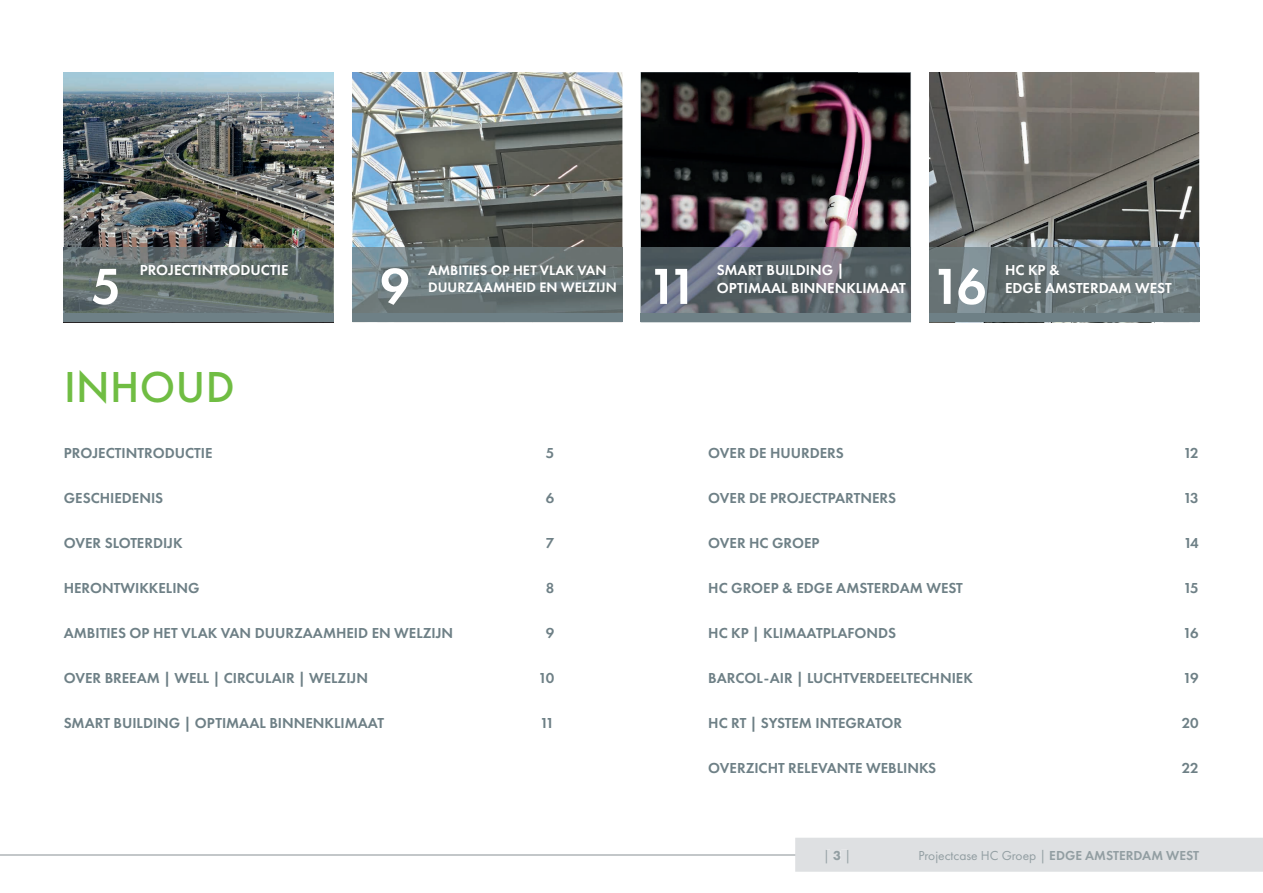
<style>
.page{position:relative;width:1263px;height:893px;background:#fff}
.page>*{position:absolute;margin:0;border:0;box-sizing:border-box;transform-origin:0 0}
.t1{font:600 52.5px "Futura PT";color:#fff}
.t2{font:500 45px "Futura PT";letter-spacing:.01em;color:#70bd43}
.t3{font:600 15px "Futura PT";color:#6e8086}
.t4{font:600 15px/18px "Futura PT";color:#fff}
.t5{font:600 14.25px/17.1px "Futura PT";color:#fff}
.t6{font:13.5px "Futura PT";color:#929ea2}
.t7{font:13.5px "Futura PT";color:#fff}
.s1{font-weight:800}
.s2{font-weight:600}
</style>
<div class="page">
<hr style="left:0;top:855px;width:795px;height:1px;background:#c3c7c9">
<div style="left:795px;top:838px;width:468px;height:34px;background:#dee0e2"></div>
<hr style="left:826px;top:850px;width:4px;height:13px;background:#dee0e2">
<div style="left:833px;top:851px;width:7px;height:9px;background:#dee0e2"></div>
<div style="left:841px;top:850px;width:7px;height:13px;background:#dee0e2"></div>
<img style="left:352px;top:72px;width:270px;height:176px">
<img style="left:352px;top:248px;width:270px;height:66px">
<div style="left:352px;top:314px;width:270px;height:8px;background:#6e8086"></div>
<img style="left:641px;top:72px;width:270px;height:176px">
<img style="left:642px;top:248px;width:269px;height:66px">
<hr style="left:911px;top:248px;width:1px;height:66px;background:#758187">
<hr style="left:641px;top:248px;width:1px;height:66px;background:#758187">
<div style="left:641px;top:314px;width:270px;height:8px;background:#6e8086"></div>
<img style="left:64px;top:72px;width:270px;height:97px">
<img style="left:64px;top:169px;width:135px;height:79px">
<img style="left:199px;top:169px;width:135px;height:79px">
<img style="left:64px;top:248px;width:270px;height:66px">
<img style="left:929px;top:72px;width:225px;height:176px">
<img style="left:1154px;top:72px;width:45px;height:176px">
<img style="left:929px;top:248px;width:270px;height:66px">
<div style="left:929px;top:314px;width:270px;height:8px;background:#6e8086"></div>
<div style="left:64px;top:314px;width:270px;height:8px;background:#6e8086"></div>
<h1 class="t1" style="left:380px;top:253px;width:31px">9</h1>
<p class="t5" style="left:428px;top:261px;width:190px">AMBITIES OP HET VLAK VAN<br>DUURZAAMHEID EN WELZIJN</p>
<h1 class="t1" style="left:648px;top:253px;width:51px">11</h1>
<p class="t4" style="left:717px;top:261px;width:191px">SMART BUILDING |<br>OPTIMAAL BINNENKLIMAAT</p>
<h1 class="t1" style="left:91px;top:253px;width:31px">5</h1>
<p class="t4" style="left:140px;top:261px;width:150px">PROJECTINTRODUCTIE</p>
<h1 class="t1" style="left:932px;top:253px;width:56px">16</h1>
<p class="t4" style="left:1005px;top:261px;width:168px">HC KP &amp;<br>EDGE AMSTERDAM WEST</p>
<h2 class="t2" style="left:64px;top:359px;width:172px">INHOUD</h2>
<p class="t3" style="left:64px;top:444px;width:150px">PROJECTINTRODUCTIE</p>
<p class="t3" style="left:546px;top:444px;width:10px">5</p>
<p class="t3" style="left:64px;top:489px;width:101px">GESCHIEDENIS</p>
<p class="t3" style="left:546px;top:489px;width:10px">6</p>
<p class="t3" style="left:64px;top:534px;width:120px">OVER SLOTERDIJK</p>
<p class="t3" style="left:546px;top:534px;width:10px">7</p>
<p class="t3" style="left:64px;top:579px;width:137px">HERONTWIKKELING</p>
<p class="t3" style="left:546px;top:579px;width:10px">8</p>
<p class="t3" style="left:64px;top:624px;width:391px">AMBITIES OP HET VLAK VAN DUURZAAMHEID EN WELZIJN</p>
<p class="t3" style="left:546px;top:624px;width:10px">9</p>
<p class="t3" style="left:64px;top:669px;width:306px">OVER BREEAM | WELL | CIRCULAIR | WELZIJN</p>
<p class="t3" style="left:538px;top:669px;width:17px">10</p>
<p class="t3" style="left:64px;top:714px;width:322px">SMART BUILDING | OPTIMAAL BINNENKLIMAAT</p>
<p class="t3" style="left:540px;top:714px;width:16px">11</p>
<p class="t3" style="left:708px;top:444px;width:137px">OVER DE HUURDERS</p>
<p class="t3" style="left:1183px;top:444px;width:17px">12</p>
<p class="t3" style="left:708px;top:489px;width:189px">OVER DE PROJECTPARTNERS</p>
<p class="t3" style="left:1183px;top:489px;width:17px">13</p>
<p class="t3" style="left:708px;top:534px;width:113px">OVER HC GROEP</p>
<p class="t3" style="left:1184px;top:534px;width:17px">14</p>
<p class="t3" style="left:708px;top:579px;width:256px">HC GROEP &amp; EDGE AMSTERDAM WEST</p>
<p class="t3" style="left:1183px;top:579px;width:17px">15</p>
<p class="t3" style="left:708px;top:624px;width:190px">HC KP | KLIMAATPLAFONDS</p>
<p class="t3" style="left:1183px;top:624px;width:17px">16</p>
<p class="t3" style="left:708px;top:669px;width:266px">BARCOL-AIR | LUCHTVERDEELTECHNIEK</p>
<p class="t3" style="left:1183px;top:669px;width:17px">19</p>
<p class="t3" style="left:708px;top:714px;width:195px">HC RT | SYSTEM INTEGRATOR</p>
<p class="t3" style="left:1182px;top:714px;width:19px">20</p>
<p class="t3" style="left:708px;top:759px;width:229px">OVERZICHT RELEVANTE WEBLINKS</p>
<p class="t3" style="left:1182px;top:759px;width:19px">22</p>
<p class="t7" style="left:823px;top:847px;width:29px">| <span class="s1">3</span> |</p>
<p class="t6" style="left:918px;top:847px;width:282px">Projectcase HC Groep | <span class="s2">EDGE AMSTERDAM WEST</span></p>
</div>
